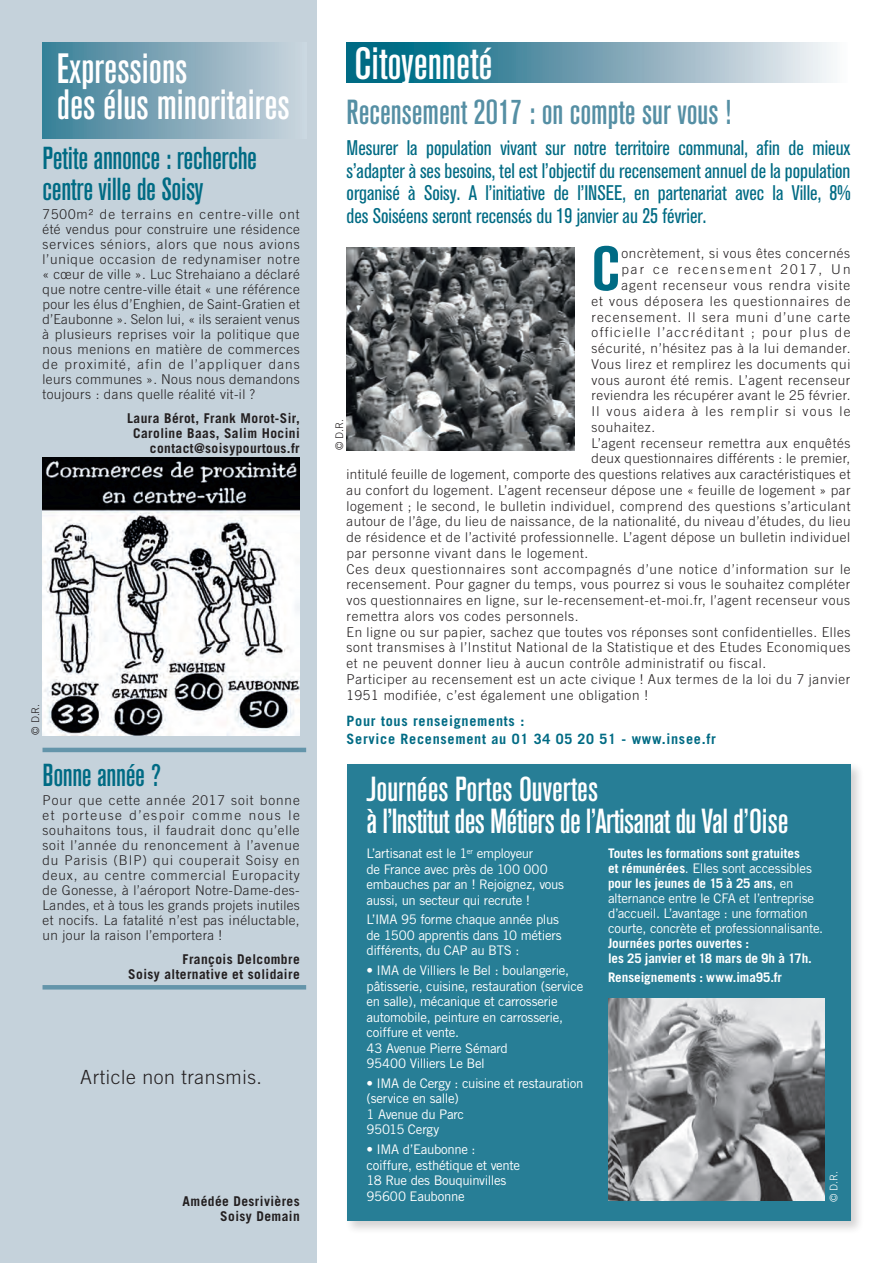
<style>
.page{position:relative;width:893px;height:1263px;background:#fff}
.page>*{position:absolute;margin:0;border:0;box-sizing:border-box;transform-origin:0 0}
.t1{font:700 condensed 61.35px "Akzidenz Grotesk BQ";color:#006b84}
.t2{font:500 condensed 45px "Akzidenz Grotesk BQ";color:#fff}
.t3{font:500 condensed 42px "Akzidenz Grotesk BQ";color:#fff}
.t4{font:500 condensed 34.5px/31.5px "Akzidenz Grotesk BQ";letter-spacing:-.02em;color:#fff}
.t5{font:500 condensed 34.5px "Akzidenz Grotesk BQ";color:#558fa4}
.t6{font:500 condensed 31.5px/31.5px "Akzidenz Grotesk BQ";letter-spacing:-.01em;color:#006b84}
.t7{font:condensed 21px/22.5px "Akzidenz Grotesk BQ";color:#006b84;text-align:justify}
.t8{font:300 19.5px "Trade Gothic";letter-spacing:.03em;color:#231f20}
.t9{font:700 14.25px/18px "Trade Gothic";letter-spacing:.05em;color:#006b84}
.t10{font:300 13.5px/15px "Trade Gothic";letter-spacing:.045em;color:#231f20;text-align:justify}
.t11{font:700 13.5px/15px "Trade Gothic";letter-spacing:.03em;color:#231f20;text-align:right}
.t12{font:300 13.5px "Trade Gothic";letter-spacing:.07em;color:#231f20}
.t13{font:300 13.5px "Trade Gothic";letter-spacing:.1em;color:#231f20}
.t14{font:300 13.5px "Trade Gothic";letter-spacing:.08em;color:#231f20}
.t15{font:300 13.5px "Trade Gothic";letter-spacing:.095em;color:#231f20}
.t16{font:300 13.5px "Trade Gothic";letter-spacing:.145em;color:#231f20}
.t17{font:13.2px/15.5px "Trade Gothic";letter-spacing:-.025em;color:#fff}
.t18{font:700 13.2px/15px "Trade Gothic";letter-spacing:-.005em;color:#fff}
.t19{font:300 10.5px "Trade Gothic";color:#231f20}
.t20{font:300 10.5px "Trade Gothic";color:#fff}
.s1{font-weight:700}
</style>
<div class="page">
<div style="left:0;top:0;width:317px;height:1263px;background:#c5d2db"></div>
<svg style="left:347px;top:43px;width:486px;height:40px;background:#6ea3b4"></svg>
<div style="left:43px;top:43px;width:263px;height:95px;background:linear-gradient(to right,#397e96,#ccd4dd)"></div>
<img style="left:347px;top:248px;width:228px;height:202px">
<div style="left:344px;top:761px;width:521px;height:473px;background:#231f20;opacity:.2"></div>
<div style="left:347px;top:764px;width:503px;height:456px;background:#277e96"></div>
<img style="left:608px;top:998px;width:217px;height:203px">
<img style="left:43px;top:458px;width:257px;height:277px">
<hr style="left:43px;top:985px;width:263px;height:4px;background:#6495aa">
<hr style="left:43px;top:748px;width:263px;height:4px;background:#6495aa">
<h3 class="t3" style="left:57px;top:45px;width:132px">Expressions</h3>
<h2 class="t2" style="left:355px;top:38px;width:139px">Citoyenneté</h2>
<h3 class="t3" style="left:57px;top:81px;width:234px">des élus minoritaires</h3>
<h3 class="t5" style="left:347px;top:93px;width:386px">Recensement 2017 : on compte sur vous !</h3>
<h3 class="t6" style="left:43px;top:142px;width:216px">Petite annonce : recherche centre ville de Soisy</h3>
<p class="t10" style="left:43px;top:207px;width:259px">7500m² de terrains en centre-ville ont été vendus pour construire une résidence services séniors, alors que nous avions l’unique occasion de redynamiser notre « cœur de ville ». Luc Strehaiano a déclaré que notre centre-ville était « une référence pour les élus d’Enghien, de Saint-Gratien et d’Eaubonne ». Selon lui, « ils seraient venus à plusieurs reprises voir la politique que nous menions en matière de commerces de proximité, afin de l’appliquer dans leurs communes ». Nous nous demandons toujours : dans quelle réalité vit-il ?</p>
<p class="t11" style="left:127px;top:410px;width:174px">Laura Bérot, Frank Morot-Sir,<br>Caroline Baas, Salim Hocini contact@soisypourtous.fr</p>
<p class="t19" style="left:29px;top:735px;width:33px;rotate:-90deg">© D.R.</p>
<h3 class="t6" style="left:43px;top:759px;width:120px">Bonne année ?</h3>
<p class="t10" style="left:43px;top:792px;width:259px">Pour que cette année 2017 soit bonne et porteuse d’espoir comme nous le souhaitons tous, il faudrait donc qu’elle soit l’année du renoncement à l’avenue du Parisis (BIP) qui couperait Soisy en deux, au centre commercial Europacity de Gonesse, à l’aéroport Notre-Dame-des-Landes, et à tous les grands projets inutiles et nocifs. La fatalité n’est pas inéluctable, un jour la raison l’emportera !</p>
<p class="t11" style="left:128px;top:951px;width:173px">François Delcombre<br>Soisy alternative et solidaire</p>
<h3 class="t8" style="left:80px;top:1066px;width:183px">Article non transmis.</h3>
<p class="t11" style="left:183px;top:1193px;width:119px">Amédée Desrivières<br>Soisy Demain</p>
<p class="t7" style="left:347px;top:137px;width:505px">Mesurer la population vivant sur notre territoire communal, afin de mieux s’adapter à ses besoins, tel est l’objectif du recensement annuel de la population organisé à Soisy. A l’initiative de l’INSEE, en partenariat avec la Ville, 8% des Soiséens seront recensés du 19 janvier au 25 février.</p>
<h1 class="t1" style="left:592px;top:234px;width:30px">C</h1>
<p class="t10" style="left:621px;top:246px;width:230px">oncrètement, si vous êtes concernés</p>
<p class="t16" style="left:621px;top:261px;width:230px">par ce recensement 2017, Un</p>
<p class="t12" style="left:621px;top:277px;width:230px">agent recenseur vous rendra visite</p>
<p class="t12" style="left:592px;top:293px;width:260px">et vous déposera les questionnaires de</p>
<p class="t14" style="left:592px;top:309px;width:260px">recensement. Il sera muni d’une carte</p>
<p class="t13" style="left:592px;top:324px;width:260px">officielle l’accréditant ; pour plus de</p>
<p class="t10" style="left:592px;top:341px;width:260px">sécurité, n’hésitez pas à la lui demander.</p>
<p class="t10" style="left:592px;top:356px;width:260px">Vous lirez et remplirez les documents qui</p>
<p class="t10" style="left:592px;top:372px;width:260px">vous auront été remis. L’agent recenseur</p>
<p class="t10" style="left:592px;top:388px;width:260px">reviendra les récupérer avant le 25 février.</p>
<p class="t15" style="left:592px;top:403px;width:260px">Il vous aidera à les remplir si vous le</p>
<p class="t10" style="left:592px;top:419px;width:65px">souhaitez.</p>
<p class="t10" style="left:592px;top:435px;width:260px">L’agent recenseur remettra aux enquêtés</p>
<p class="t10" style="left:592px;top:451px;width:260px">deux questionnaires différents : le premier,</p>
<p class="t10" style="left:347px;top:467px;width:505px">intitulé feuille de logement, comporte des questions relatives aux caractéristiques et</p>
<p class="t10" style="left:347px;top:482px;width:505px">au confort du logement. L’agent recenseur dépose une « feuille de logement » par</p>
<p class="t10" style="left:347px;top:498px;width:505px">logement ; le second, le bulletin individuel, comprend des questions s’articulant</p>
<p class="t10" style="left:347px;top:514px;width:505px">autour de l’âge, du lieu de naissance, de la nationalité, du niveau d’études, du lieu</p>
<p class="t10" style="left:347px;top:530px;width:505px">de résidence et de l’activité professionnelle. L’agent dépose un bulletin individuel</p>
<p class="t10" style="left:347px;top:545px;width:243px">par personne vivant dans le logement.</p>
<p class="t10" style="left:347px;top:561px;width:506px">Ces deux questionnaires sont accompagnés d’une notice d’information sur le</p>
<p class="t10" style="left:347px;top:577px;width:505px">recensement. Pour gagner du temps, vous pourrez si vous le souhaitez compléter</p>
<p class="t10" style="left:347px;top:593px;width:505px">vos questionnaires en ligne, sur le-recensement-et-moi.fr, l’agent recenseur vous</p>
<p class="t10" style="left:347px;top:608px;width:234px">remettra alors vos codes personnels.</p>
<p class="t10" style="left:347px;top:624px;width:505px">En ligne ou sur papier, sachez que toutes vos réponses sont confidentielles. Elles</p>
<p class="t10" style="left:347px;top:640px;width:505px">sont transmises à l’Institut National de la Statistique et des Etudes Economiques</p>
<p class="t10" style="left:347px;top:656px;width:421px">et ne peuvent donner lieu à aucun contrôle administratif ou fiscal.</p>
<p class="t10" style="left:347px;top:671px;width:505px">Participer au recensement est un acte civique ! Aux termes de la loi du 7 janvier</p>
<p class="t10" style="left:347px;top:687px;width:303px">1951 modifiée, c’est également une obligation !</p>
<p class="t9" style="left:347px;top:712px;width:371px">Pour tous renseignements :<br>Service Recensement au 01 34 05 20 51 - www.insee.fr</p>
<p class="t19" style="left:333px;top:450px;width:33px;rotate:-90deg">© D.R.</p>
<h3 class="t4" style="left:367px;top:773px;width:424px">Journées Portes Ouvertes<br>à l’Institut des Métiers de l’Artisanat du Val d’Oise</h3>
<p class="t17" style="left:367px;top:845px;width:199px">L’artisanat est le 1<sup>er</sup> employeur<br>de France avec près de 100 000 embauches par an ! Rejoignez, vous aussi, un secteur qui recrute !</p>
<p class="t17" style="left:367px;top:912px;width:197px">L’IMA 95 forme chaque année plus de 1500 apprentis dans 10 métiers différents, du CAP au BTS :</p>
<p class="t17" style="left:367px;top:962px;width:218px">• IMA de Villiers le Bel : boulangerie, pâtisserie, cuisine, restauration (service en salle), mécanique et carrosserie automobile, peinture en carrosserie, coiffure et vente.<br>43 Avenue Pierre Sémard<br>95400 Villiers Le Bel</p>
<p class="t17" style="left:367px;top:1075px;width:218px">• IMA de Cergy : cuisine et restauration (service en salle)<br>1 Avenue du Parc<br>95015 Cergy</p>
<p class="t17" style="left:367px;top:1142px;width:155px">• IMA d’Eaubonne : coiffure, esthétique et vente<br>18 Rue des Bouquinvilles<br>95600 Eaubonne</p>
<p class="t17" style="left:608px;top:846px;width:217px;line-height:15px"><span class="s1">Toutes les formations sont gratuites<br>et rémunérées</span>. Elles sont accessibles <span class="s1">pour les jeunes de 15 à 25 ans</span>, en alternance entre le CFA et l’entreprise d’accueil. L’avantage : une formation courte, concrète et professionnalisante.</p>
<p class="t18" style="left:608px;top:935px;width:205px">Journées portes ouvertes :<br>les 25 janvier et 18 mars de 9h à 17h.</p>
<p class="t18" style="left:608px;top:970px;width:175px">Renseignements : www.ima95.fr</p>
<p class="t20" style="left:827px;top:1202px;width:33px;rotate:-90deg">© D.R.</p>
</div>
